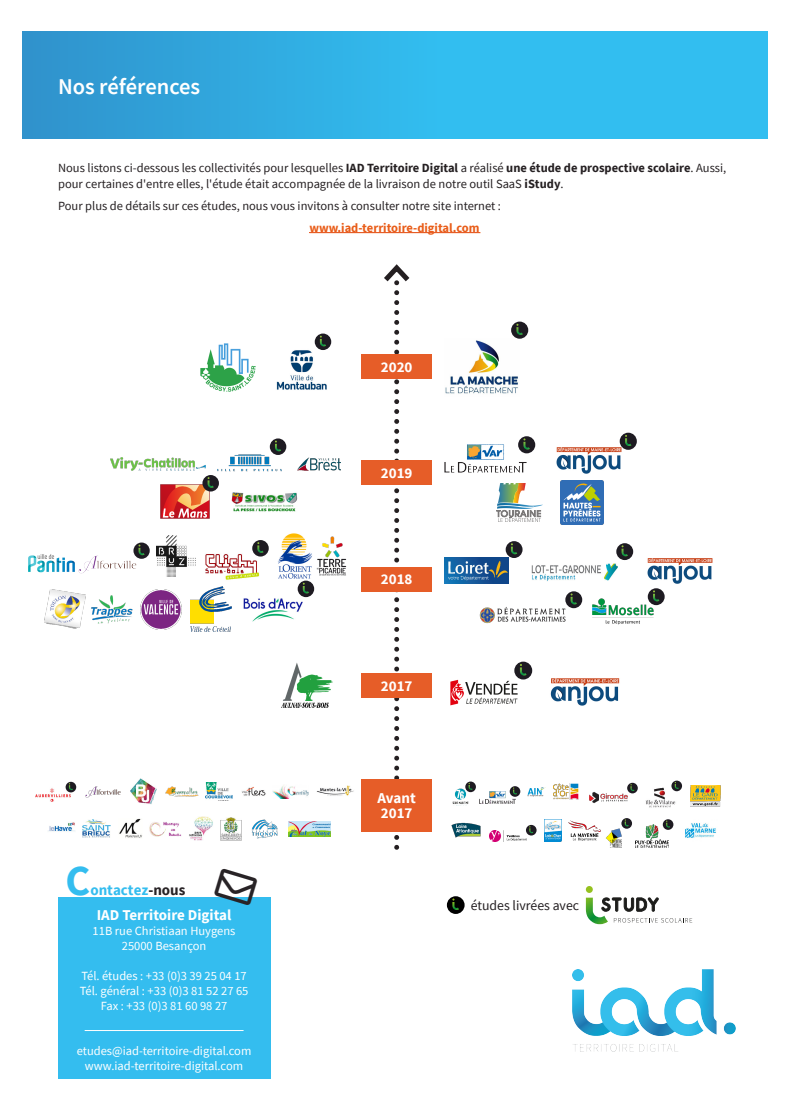
<style>
.page{position:relative;width:790px;height:1117px;background:#fff}
.page>*{position:absolute;margin:0;border:0;box-sizing:border-box;transform-origin:0 0}
.t1{font:700 42.62px "Source Sans Pro";color:#34bdef}
.t2{font:600 22.5px "Source Sans Pro";letter-spacing:-.005em;color:#fff}
.t3{font:700 15px/15px "Source Sans Pro";color:#fff}
.t4{font:700 15px "Source Sans Pro";color:#34bdef}
.t5{font:13.75px "Source Sans Pro";color:#241f22}
.t6{font:12.5px/15px "Source Sans Pro";color:#252022}
.t7{font:12.5px/15px "Source Sans Pro";color:#fff;text-align:center}
.t8{font:700 12.5px "Source Sans Pro";color:#e95d19}
.s1{font-weight:700}
.s2{color:#282326}
</style>
<div class="page">
<div style="left:23px;top:32px;width:744px;height:106px;background:linear-gradient(to right,#309ad3,#33c9f9)"></div>
<hr style="left:309px;top:232px;width:171px;height:1px;background:#e95d19">
<div style="left:446px;top:896px;width:18px;height:17px;background:#000;border-radius:50%"></div>
<svg style="left:452px;top:898px;width:7px;height:11px"></svg>
<hr style="left:309px;top:232px;width:170px;height:1px;background:#e65d28">
<svg style="left:585px;top:886px;width:107px;height:37px"></svg>
<div style="left:58px;top:897px;width:213px;height:181px;background:#34bdef"></div>
<hr style="left:85px;top:1029px;width:158px;height:1px;background:#fff">
<svg style="left:378px;top:264px;width:36px;height:586px"></svg>
<div style="left:361px;top:460px;width:71px;height:25px;background:#e65d28"></div>
<div style="left:361px;top:566px;width:71px;height:25px;background:#e65d28"></div>
<div style="left:361px;top:672px;width:71px;height:25px;background:#e65d28"></div>
<div style="left:361px;top:779px;width:71px;height:52px;background:#e65d28"></div>
<div style="left:361px;top:354px;width:71px;height:25px;background:#e65d28"></div>
<img style="left:572px;top:969px;width:163px;height:82px">
<img style="left:452px;top:788px;width:18px;height:18px">
<svg style="left:465px;top:781px;width:10px;height:11px"></svg>
<svg style="left:468px;top:782px;width:4px;height:7px"></svg>
<img style="left:479px;top:791px;width:36px;height:12px">
<svg style="left:509px;top:786px;width:11px;height:10px"></svg>
<svg style="left:513px;top:787px;width:4px;height:7px"></svg>
<img style="left:527px;top:787px;width:19px;height:9px">
<img style="left:553px;top:783px;width:25px;height:16px">
<img style="left:589px;top:790px;width:41px;height:13px">
<svg style="left:627px;top:782px;width:10px;height:11px"></svg>
<svg style="left:630px;top:784px;width:4px;height:6px"></svg>
<img style="left:645px;top:787px;width:31px;height:21px">
<svg style="left:671px;top:780px;width:10px;height:11px"></svg>
<svg style="left:674px;top:781px;width:4px;height:7px"></svg>
<img style="left:690px;top:785px;width:30px;height:21px">
<img style="left:451px;top:822px;width:29px;height:15px">
<img style="left:544px;top:819px;width:17px;height:22px">
<img style="left:568px;top:820px;width:31px;height:20px">
<img style="left:606px;top:828px;width:16px;height:20px">
<svg style="left:621px;top:817px;width:10px;height:11px"></svg>
<svg style="left:624px;top:819px;width:4px;height:7px"></svg>
<img style="left:635px;top:824px;width:33px;height:23px">
<svg style="left:662px;top:819px;width:11px;height:10px"></svg>
<svg style="left:665px;top:820px;width:5px;height:7px"></svg>
<img style="left:685px;top:823px;width:31px;height:15px">
<img style="left:489px;top:830px;width:37px;height:11px">
<svg style="left:525px;top:824px;width:11px;height:11px"></svg>
<svg style="left:529px;top:826px;width:4px;height:7px"></svg>
<img style="left:85px;top:786px;width:36px;height:12px">
<img style="left:130px;top:778px;width:27px;height:26px">
<img style="left:165px;top:786px;width:34px;height:11px">
<img style="left:205px;top:782px;width:27px;height:17px">
<img style="left:35px;top:783px;width:36px;height:19px">
<svg style="left:66px;top:781px;width:10px;height:11px"></svg>
<svg style="left:69px;top:783px;width:4px;height:6px"></svg>
<img style="left:241px;top:787px;width:25px;height:9px">
<img style="left:272px;top:785px;width:36px;height:13px">
<img style="left:316px;top:785px;width:38px;height:11px">
<img style="left:149px;top:822px;width:33px;height:14px">
<img style="left:119px;top:818px;width:23px;height:20px">
<img style="left:48px;top:822px;width:27px;height:10px">
<img style="left:189px;top:816px;width:24px;height:24px">
<img style="left:83px;top:819px;width:27px;height:18px">
<img style="left:220px;top:817px;width:21px;height:23px">
<img style="left:252px;top:819px;width:26px;height:19px">
<img style="left:289px;top:821px;width:42px;height:15px">
<img style="left:45px;top:589px;width:40px;height:39px">
<img style="left:91px;top:595px;width:40px;height:28px">
<img style="left:131px;top:589px;width:60px;height:40px">
<img style="left:191px;top:586px;width:41px;height:45px">
<img style="left:243px;top:596px;width:63px;height:26px">
<svg style="left:297px;top:580px;width:17px;height:17px"></svg>
<svg style="left:303px;top:582px;width:6px;height:11px"></svg>
<img style="left:550px;top:678px;width:70px;height:28px">
<img style="left:647px;top:558px;width:66px;height:26px">
<img style="left:444px;top:557px;width:64px;height:26px">
<div style="left:505px;top:541px;width:17px;height:17px;background:#1e1b22;border-radius:50%"></div>
<svg style="left:511px;top:543px;width:6px;height:11px"></svg>
<img style="left:531px;top:563px;width:86px;height:18px">
<div style="left:616px;top:543px;width:17px;height:17px;background:#1e1b22;border-radius:50%"></div>
<svg style="left:621px;top:545px;width:6px;height:11px"></svg>
<img style="left:450px;top:673px;width:73px;height:33px">
<div style="left:514px;top:661px;width:18px;height:18px;background:#1e1b22;border-radius:50%"></div>
<svg style="left:519px;top:664px;width:7px;height:11px"></svg>
<img style="left:28px;top:554px;width:45px;height:19px">
<img style="left:73px;top:555px;width:68px;height:19px">
<svg style="left:133px;top:542px;width:17px;height:16px"></svg>
<svg style="left:138px;top:544px;width:7px;height:11px"></svg>
<img style="left:156px;top:535px;width:40px;height:41px">
<img style="left:205px;top:551px;width:55px;height:29px">
<div style="left:252px;top:540px;width:17px;height:16px;background:#1e1b22;border-radius:50%"></div>
<svg style="left:257px;top:542px;width:6px;height:10px"></svg>
<img style="left:278px;top:533px;width:30px;height:45px">
<img style="left:308px;top:536px;width:39px;height:42px">
<img style="left:281px;top:663px;width:52px;height:45px">
<img style="left:556px;top:447px;width:70px;height:27px">
<div style="left:619px;top:432px;width:17px;height:17px;background:#1e1b22;border-radius:50%"></div>
<svg style="left:625px;top:435px;width:6px;height:11px"></svg>
<div style="left:518px;top:436px;width:17px;height:17px;background:#1e1b22;border-radius:50%"></div>
<svg style="left:523px;top:438px;width:6px;height:11px"></svg>
<img style="left:444px;top:444px;width:82px;height:28px">
<img style="left:479px;top:607px;width:86px;height:16px">
<div style="left:565px;top:591px;width:17px;height:17px;background:#1e1b22;border-radius:50%"></div>
<svg style="left:570px;top:593px;width:6px;height:11px"></svg>
<img style="left:592px;top:598px;width:64px;height:27px">
<svg style="left:647px;top:588px;width:17px;height:17px"></svg>
<svg style="left:652px;top:590px;width:7px;height:11px"></svg>
<img style="left:111px;top:457px;width:95px;height:13px">
<img style="left:218px;top:454px;width:63px;height:17px">
<div style="left:270px;top:438px;width:16px;height:17px;background:#1e1b22;border-radius:50%"></div>
<svg style="left:275px;top:440px;width:6px;height:11px"></svg>
<img style="left:297px;top:457px;width:44px;height:14px">
<img style="left:160px;top:484px;width:49px;height:34px">
<div style="left:202px;top:475px;width:17px;height:16px;background:#1e1b22;border-radius:50%"></div>
<svg style="left:207px;top:477px;width:7px;height:11px"></svg>
<img style="left:231px;top:492px;width:67px;height:20px">
<svg style="left:496px;top:483px;width:46px;height:39px"></svg>
<img style="left:560px;top:480px;width:43px;height:44px">
<img style="left:276px;top:333px;width:56px;height:57px">
<svg style="left:314px;top:333px;width:17px;height:17px"></svg>
<svg style="left:320px;top:335px;width:6px;height:11px"></svg>
<img style="left:201px;top:344px;width:54px;height:47px">
<img style="left:445px;top:338px;width:74px;height:56px">
<div style="left:511px;top:321px;width:17px;height:17px;background:#1e1b22;border-radius:50%"></div>
<svg style="left:516px;top:324px;width:6px;height:11px"></svg>
<h2 class="t2" style="left:58px;top:77px;width:144px">Nos références</h2>
<p class="t6" style="left:58px;top:162px;width:669px">Nous listons ci-dessous les collectivités pour lesquelles <span class="s1">IAD Territoire Digital</span> a réalisé <span class="s1">une étude de prospective scolaire</span>. Aussi, pour certaines d'entre elles, l'étude était accompagnée de la livraison de notre outil SaaS <span class="s1">iStudy</span>.</p>
<p class="t6" style="left:58px;top:199px;width:444px">Pour plus de détails sur ces études, nous vous invitons à consulter notre site internet :</p>
<p class="t8" style="left:309px;top:222px;width:172px">www.iad-territoire-digital.com</p>
<p class="t3" style="left:380px;top:360px;width:33px">2020</p>
<p class="t3" style="left:380px;top:467px;width:33px">2019</p>
<p class="t3" style="left:380px;top:573px;width:33px">2018</p>
<p class="t3" style="left:380px;top:679px;width:33px">2017</p>
<h1 class="t1" style="left:65px;top:863px;width:26px">C</h1>
<p class="t4" style="left:90px;top:883px;width:97px">ontactez<span class="s2">-nous</span></p>
<p class="t3" style="left:97px;top:908px;width:136px">IAD Territoire Digital</p>
<p class="t7" style="left:92px;top:924px;width:144px">11B rue Christiaan Huygens<br>25000 Besançon</p>
<p class="t7" style="left:80px;top:969px;width:170px">Tél. études : +33 (0)3 39 25 04 17<br>Tél. général : +33 (0)3 81 52 27 65<br>Fax : +33 (0)3 81 60 98 27</p>
<p class="t7" style="left:77px;top:1044px;width:176px">etudes@iad-territoire-digital.com www.iad-territoire-digital.com</p>
<p class="t3" style="left:377px;top:791px;width:40px">Avant<br>2017</p>
<p class="t5" style="left:470px;top:899px;width:110px">études livrées avec</p>
</div>
